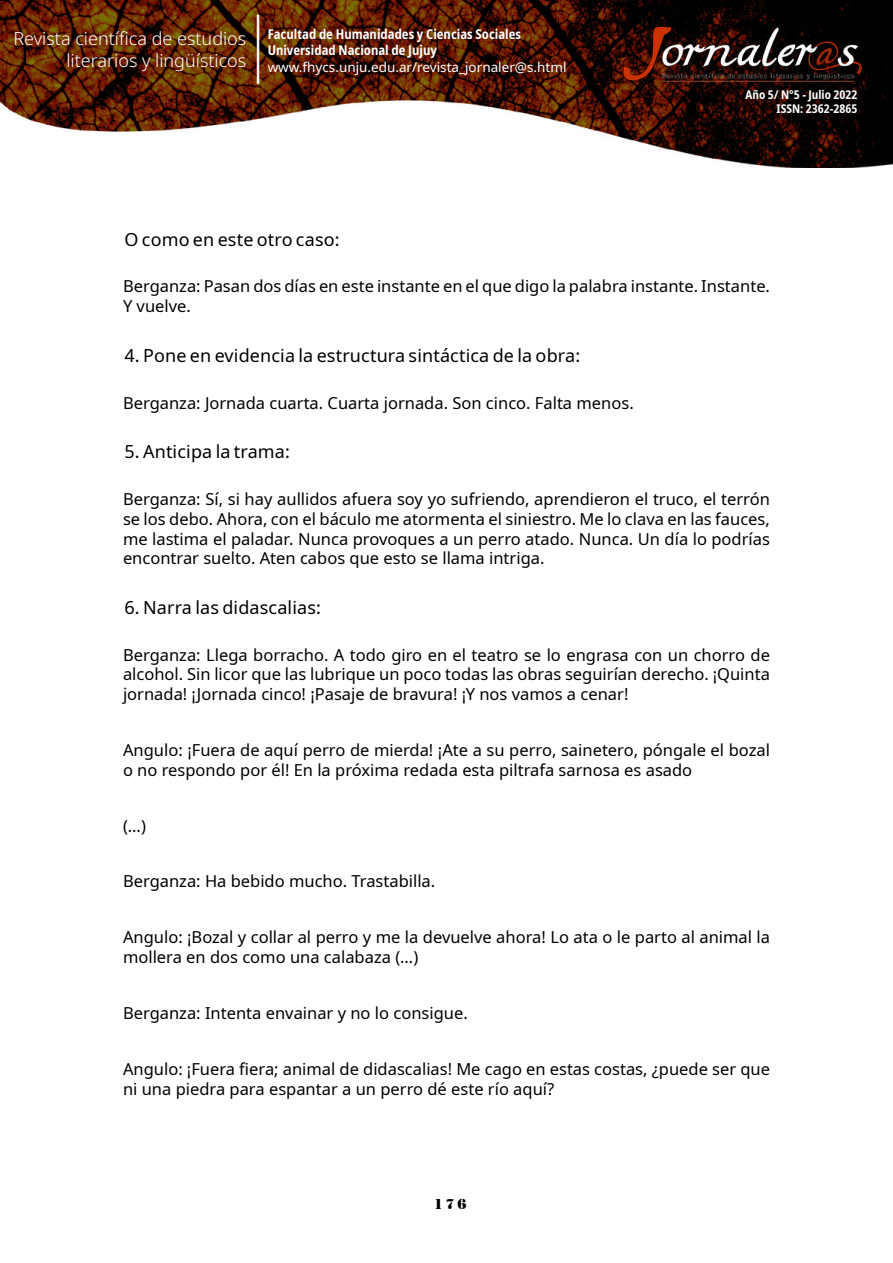
<style>
.page{position:relative;width:893px;height:1263px;background:#fff}
.page>*{position:absolute;margin:0;border:0;box-sizing:border-box;transform-origin:0 0}
.t1{font:18px "Noto Sans";letter-spacing:.01em;color:#000}
.t2{font:300 18px/21.6px "Noto Sans";color:#fff;text-align:right}
.t3{font:16.5px/19.8px "Noto Sans";color:#000}
.t4{font:15px "Stencil";color:#000;scale:1.1 1}
.t5{font:700 condensed 13.5px/16.2px "Noto Sans";color:#fff}
.t6{font:13.5px "Noto Sans";color:#fff}
.t7{font:700 condensed 12px/14.4px "Noto Sans";color:#fff;text-align:right}
</style>
<div class="page">
<img style="left:0;top:0;width:893px;height:167px">
<div style="left:257px;top:15px;width:2px;height:69px;background:#fff;border:1px solid #fff"></div>
<img style="left:621px;top:26px;width:246px;height:55px">
<div style="left:748px;top:92px;width:128px;height:40px;background:#000;opacity:.75"></div>
<p class="t2" style="left:14px;top:28px;width:234px">Revista científica de estudios literarios y lingüísticos</p>
<p class="t5" style="left:268px;top:26px;width:255px">Facultad de Humanidades y Ciencias Sociales<br>Universidad Nacional de Jujuy</p>
<p class="t6" style="left:268px;top:57px;width:300px">www.fhycs.unju.edu.ar/revista_jornaler@s.html</p>
<p class="t7" style="left:746px;top:87px;width:113px">Año 5/ N°5 - Julio 2022<br>ISSN: 2362-2865</p>
<p class="t1" style="left:124px;top:226px;width:217px">O como en este otro caso:</p>
<p class="t3" style="left:123px;top:277px;width:648px">Berganza: Pasan dos días en este instante en el que digo la palabra instante. Instante.<br>Y vuelve.</p>
<p class="t1" style="left:124px;top:343px;width:457px">4. Pone en evidencia la estructura sintáctica de la obra:</p>
<p class="t3" style="left:123px;top:393px;width:512px">Berganza: Jornada cuarta. Cuarta jornada. Son cinco. Falta menos.</p>
<p class="t1" style="left:124px;top:439px;width:167px">5. Anticipa la trama:</p>
<p class="t3" style="left:123px;top:489px;width:648px;text-align:justify">Berganza: Sí, si hay aullidos afuera soy yo sufriendo, aprendieron el truco, el terrón se los debo. Ahora, con el báculo me atormenta el siniestro. Me lo clava en las fauces, me lastima el paladar. Nunca provoques a un perro atado. Nunca. Un día lo podrías encontrar suelto. Aten cabos que esto se llama intriga.</p>
<p class="t1" style="left:124px;top:595px;width:198px">6. Narra las didascalias:</p>
<p class="t3" style="left:123px;top:645px;width:648px;text-align:justify">Berganza: Llega borracho. A todo giro en el teatro se lo engrasa con un chorro de alcohol. Sin licor que las lubrique un poco todas las obras seguirían derecho. ¡Quinta jornada! ¡Jornada cinco! ¡Pasaje de bravura! ¡Y nos vamos a cenar!</p>
<p class="t3" style="left:123px;top:740px;width:648px">Angulo: ¡Fuera de aquí perro de mierda! ¡Ate a su perro, sainetero, póngale el bozal o no respondo por él! En la próxima redada esta piltrafa sarnosa es asado</p>
<p class="t3" style="left:123px;top:816px;width:24px">(…)</p>
<p class="t3" style="left:123px;top:872px;width:314px">Berganza: Ha bebido mucho. Trastabilla.</p>
<p class="t3" style="left:123px;top:928px;width:648px">Angulo: ¡Bozal y collar al perro y me la devuelve ahora! Lo ata o le parto al animal la mollera en dos como una calabaza (…)</p>
<p class="t3" style="left:123px;top:1003px;width:346px">Berganza: Intenta envainar y no lo consigue.</p>
<p class="t3" style="left:123px;top:1059px;width:648px">Angulo: ¡Fuera fiera; animal de didascalias! Me cago en estas costas, ¿puede ser que ni una piedra para espantar a un perro dé este río aquí?</p>
<p class="t4" style="left:434px;top:1195px;width:31px">176</p>
</div>
